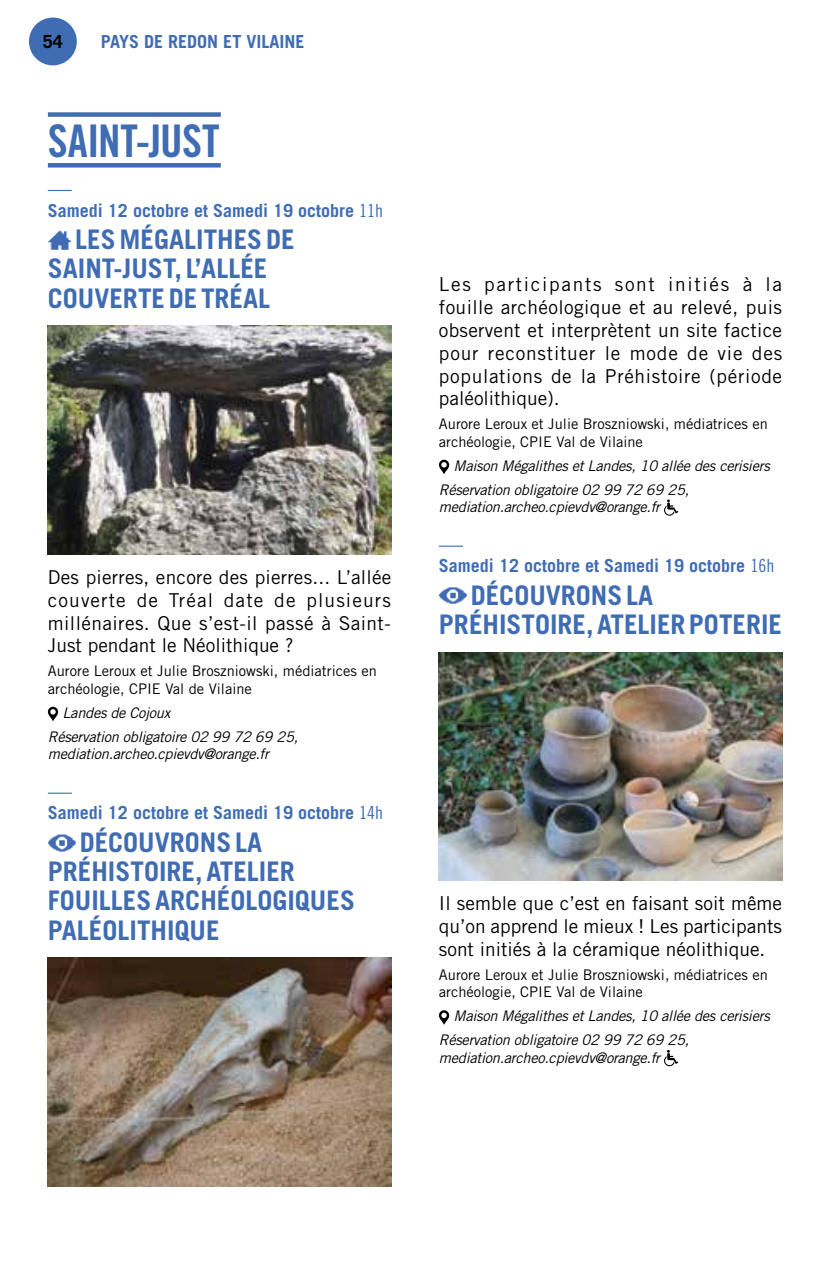
<style>
.page{position:relative;width:830px;height:1276px;background:#fff}
.page>*{position:absolute;margin:0;border:0;box-sizing:border-box;transform-origin:0 0}
.t1{font:45px "Trade Gothic LT Std Bd Cn 20";letter-spacing:-.01em;color:#3f6cb3}
.t2{font:700 27px/29.2px "Trade Gothic LT Std";color:#3f6cb3}
.t3{font:19.12px/22.9px "Trade Gothic LT Std";color:#000;text-align:justify}
.t4{font:700 18px "Trade Gothic LT Std";color:#3f6cb3}
.t5{font:700 18px "Trade Gothic LT Std";color:#000}
.t6{font:italic 14.62px/23.8px "Trade Gothic LT Std";letter-spacing:-.02em;color:#000}
.t7{font:14.62px/17.6px "Trade Gothic LT Std";color:#000}
.s1{font-family:"Trade Gothic LT Std Cn 18";font-weight:400}
</style>
<div class="page">
<div style="left:29px;top:18px;width:48px;height:47px;background:#3f6cb3;border-radius:50%"></div>
<div style="left:48px;top:112px;width:173px;height:5px;background:#3f6cb3"></div>
<div style="left:48px;top:163px;width:173px;height:5px;background:#3f6cb3"></div>
<svg style="left:48px;top:190px;width:24px;height:1px"></svg>
<hr style="left:48px;top:792px;width:24px;height:2px;background:#3f6cb3">
<img style="left:48px;top:230px;width:23px;height:19px">
<img style="left:48px;top:326px;width:343px;height:228px">
<svg style="left:48px;top:706px;width:11px;height:15px"></svg>
<img style="left:48px;top:834px;width:27px;height:17px">
<img style="left:48px;top:957px;width:343px;height:229px">
<hr style="left:438px;top:545px;width:24px;height:2px;background:#3f6cb3">
<svg style="left:439px;top:459px;width:10px;height:15px"></svg>
<svg style="left:664px;top:499px;width:14px;height:16px"></svg>
<img style="left:439px;top:587px;width:27px;height:17px">
<img style="left:438px;top:652px;width:343px;height:228px">
<svg style="left:439px;top:1010px;width:10px;height:14px"></svg>
<svg style="left:664px;top:1050px;width:14px;height:16px"></svg>
<p class="t5" style="left:43px;top:30px;width:22px">54</p>
<p class="t4" style="left:101px;top:30px;width:205px">PAYS DE REDON ET VILAINE</p>
<h1 class="t1" style="left:48px;top:113px;width:173px">SAINT-JUST</h1>
<p class="t4" style="left:48px;top:199px;width:337px">Samedi 12 octobre et Samedi 19 octobre <span class="s1">11h</span></p>
<h2 class="t2" style="left:48px;top:224px;width:248px;text-indent:27px">LES MÉGALITHES DE<br>SAINT-JUST, L’ALLÉE<br>COUVERTE DE TRÉAL</h2>
<p class="t3" style="left:48px;top:565px;width:345px">Des pierres, encore des pierres... L’allée couverte de Tréal date de plusieurs millénaires. Que s’est-il passé à Saint-Just pendant le Néolithique ?</p>
<p class="t7" style="left:48px;top:662px;width:330px">Aurore Leroux et Julie Broszniowski, médiatrices en archéologie, CPIE Val de Vilaine</p>
<p class="t6" style="left:48px;top:701px;width:252px;text-indent:15px">Landes de Cojoux<br>Réservation obligatoire 02 99 72 69 25,</p>
<p class="t6" style="left:48px;top:742px;width:222px">mediation.archeo.cpievdv@orange.fr</p>
<p class="t4" style="left:48px;top:802px;width:337px">Samedi 12 octobre et Samedi 19 octobre <span class="s1">14h</span></p>
<h2 class="t2" style="left:48px;top:827px;width:308px;text-indent:32px">DÉCOUVRONS LA<br>PRÉHISTOIRE, ATELIER<br>FOUILLES ARCHÉOLOGIQUES<br>PALÉOLITHIQUE</h2>
<p class="t3" style="left:438px;top:272px;width:344px">Les participants sont initiés à la fouille archéologique et au relevé, puis observent et interprètent un site factice pour reconstituer le mode de vie des populations de la Préhistoire (période paléolithique).</p>
<p class="t7" style="left:438px;top:415px;width:330px">Aurore Leroux et Julie Broszniowski, médiatrices en archéologie, CPIE Val de Vilaine</p>
<p class="t6" style="left:438px;top:454px;width:332px;text-indent:15px">Maison Mégalithes et Landes, 10 allée des cerisiers<br>Réservation obligatoire 02 99 72 69 25,</p>
<p class="t6" style="left:438px;top:495px;width:222px">mediation.archeo.cpievdv@orange.fr</p>
<p class="t4" style="left:438px;top:555px;width:337px">Samedi 12 octobre et Samedi 19 octobre <span class="s1">16h</span></p>
<h2 class="t2" style="left:438px;top:580px;width:344px;text-indent:32px">DÉCOUVRONS LA<br>PRÉHISTOIRE, ATELIER POTERIE</h2>
<p class="t3" style="left:438px;top:891px;width:344px">Il semble que c’est en faisant soit même qu’on apprend le mieux ! Les participants sont initiés à la céramique néolithique.</p>
<p class="t7" style="left:438px;top:965px;width:330px">Aurore Leroux et Julie Broszniowski, médiatrices en archéologie, CPIE Val de Vilaine</p>
<p class="t6" style="left:438px;top:1004px;width:332px;text-indent:15px">Maison Mégalithes et Landes, 10 allée des cerisiers<br>Réservation obligatoire 02 99 72 69 25,</p>
<p class="t6" style="left:438px;top:1046px;width:222px">mediation.archeo.cpievdv@orange.fr</p>
</div>
